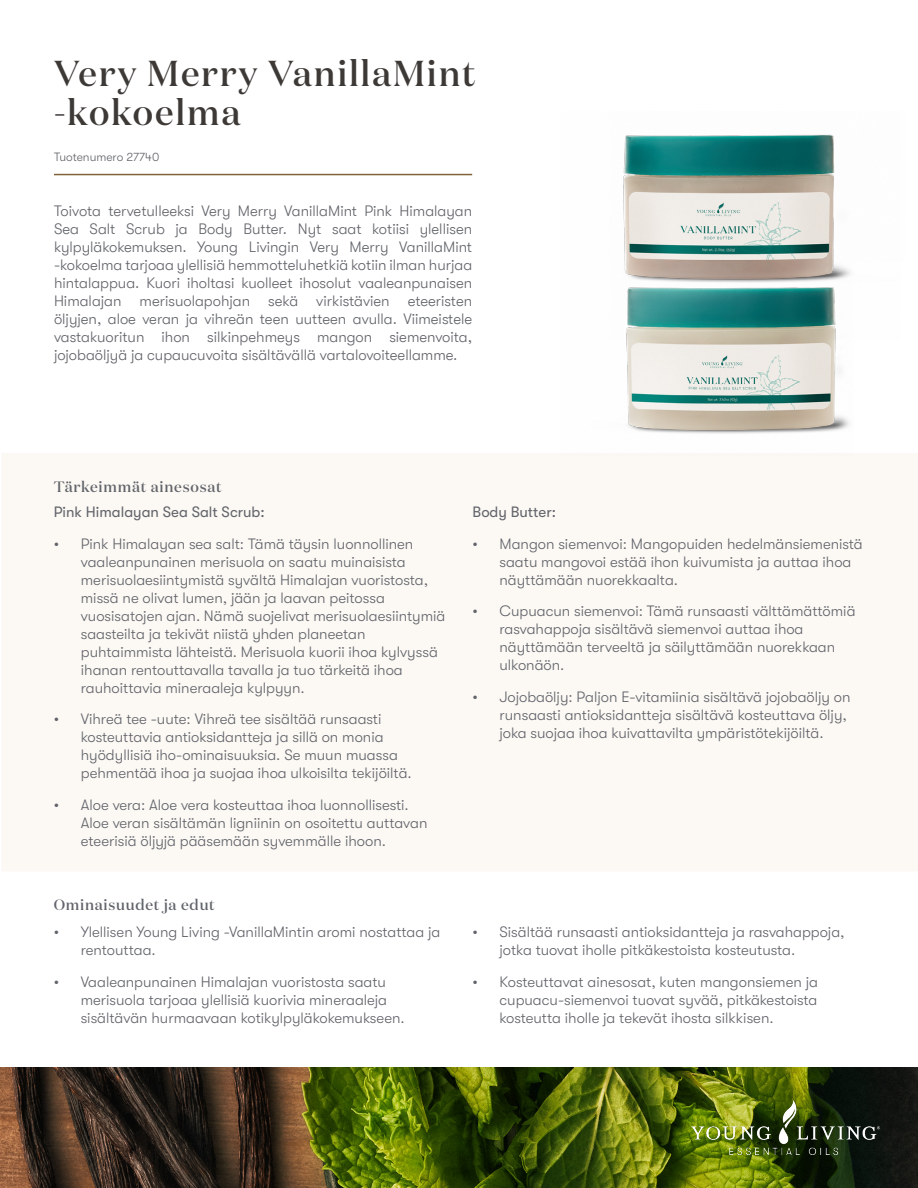
<style>
.page{position:relative;width:918px;height:1188px;background:#fff}
.page>*{position:absolute;margin:0;border:0;box-sizing:border-box;transform-origin:0 0}
.t1{font:500 36px/39px "Domaine Display";letter-spacing:.05em;color:#3d3936}
.t2{font:300 15px/18px "GT Walsheim Pro";color:#61646a}
.t3{font:300 15px/18px "GT Walsheim";color:#61646a;text-align:justify}
.t4{font:15px "GT Walsheim Pro";color:#61646a}
.t5{font:500 15px "Domaine Display";letter-spacing:.05em;color:#61646a}
.t6{font:300 12px "GT Walsheim Pro";color:#61646a}
</style>
<div class="page">
<div style="left:2px;top:454px;width:916px;height:417px;background:#fcf8f4"></div>
<img style="left:0;top:1067px;width:918px;height:121px">
<img style="left:691px;top:1100px;width:188px;height:55px">
<img style="left:560px;top:134px;width:344px;height:322px">
<hr style="left:54px;top:174px;width:418px;height:1px;background:#80623b">
<h1 class="t1" style="left:54px;top:54px;width:423px">Very Merry VanillaMint -kokoelma</h1>
<p class="t6" style="left:54px;top:150px;width:107px">Tuotenumero 27740</p>
<p class="t3" style="left:54px;top:202px;width:420px">Toivota tervetulleeksi Very Merry VanillaMint Pink Himalayan Sea Salt Scrub ja Body Butter. Nyt saat kotiisi ylellisen kylpyläkokemuksen. Young Livingin Very Merry VanillaMint -kokoelma tarjoaa ylellisiä hemmotteluhetkiä kotiin ilman hurjaa hintalappua. Kuori iholtasi kuolleet ihosolut vaaleanpunaisen Himalajan merisuolapohjan sekä virkistävien eteeristen öljyjen, aloe veran ja vihreän teen uutteen avulla. Viimeistele vastakuoritun ihon silkinpehmeys mangon siemenvoita, jojobaöljyä ja cupaucuvoita sisältävällä vartalovoiteellamme.</p>
<p class="t5" style="left:54px;top:477px;width:169px">Tärkeimmät ainesosat</p>
<p class="t4" style="left:54px;top:504px;width:212px">Pink Himalayan Sea Salt Scrub:</p>
<p class="t2" style="left:81px;top:535px;width:366px;text-indent:-27px">• Pink Himalayan sea salt: Tämä täysin luonnollinen vaaleanpunainen merisuola on saatu muinaisista merisuolaesiintymistä syvältä Himalajan vuoristosta, missä ne olivat lumen, jään ja laavan peitossa vuosisatojen ajan. Nämä suojelivat merisuolaesiintymiä saasteilta ja tekivät niistä yhden planeetan puhtaimmista lähteistä. Merisuola kuorii ihoa kylvyssä ihanan rentouttavalla tavalla ja tuo tärkeitä ihoa rauhoittavia mineraaleja kylpyyn.</p>
<p class="t2" style="left:81px;top:710px;width:332px;text-indent:-27px">• Vihreä tee -uute: Vihreä tee sisältää runsaasti kosteuttavia antioksidantteja ja sillä on monia hyödyllisiä iho-ominaisuuksia. Se muun muassa pehmentää ihoa ja suojaa ihoa ulkoisilta tekijöiltä.</p>
<p class="t2" style="left:81px;top:796px;width:348px;text-indent:-27px">• Aloe vera: Aloe vera kosteuttaa ihoa luonnollisesti.<br>Aloe veran sisältämän ligniinin on osoitettu auttavan eteerisiä öljyjä pääsemään syvemmälle ihoon.</p>
<p class="t5" style="left:54px;top:895px;width:163px">Ominaisuudet ja edut</p>
<p class="t2" style="left:81px;top:923px;width:361px;text-indent:-27px">• Ylellisen Young Living -VanillaMintin aromi nostattaa ja rentouttaa.</p>
<p class="t2" style="left:81px;top:973px;width:326px;text-indent:-27px">• Vaaleanpunainen Himalajan vuoristosta saatu merisuola tarjoaa ylellisiä kuorivia mineraaleja sisältävän hurmaavaan kotikylpyläkokemukseen.</p>
<p class="t4" style="left:472px;top:504px;width:85px">Body Butter:</p>
<p class="t2" style="left:499px;top:535px;width:365px;text-indent:-27px">• Mangon siemenvoi: Mangopuiden hedelmänsiemenistä saatu mangovoi estää ihon kuivumista ja auttaa ihoa näyttämään nuorekkaalta.</p>
<p class="t2" style="left:499px;top:602px;width:358px;text-indent:-27px">• Cupuacun siemenvoi: Tämä runsaasti välttämättömiä rasvahappoja sisältävä siemenvoi auttaa ihoa näyttämään terveeltä ja säilyttämään nuorekkaan ulkonäön.</p>
<p class="t2" style="left:499px;top:688px;width:353px;text-indent:-27px">• Jojobaöljy: Paljon E-vitamiinia sisältävä jojobaöljy on runsaasti antioksidantteja sisältävä kosteuttava öljy, joka suojaa ihoa kuivattavilta ympäristötekijöiltä.</p>
<p class="t2" style="left:499px;top:923px;width:347px;text-indent:-27px">• Sisältää runsaasti antioksidantteja ja rasvahappoja, jotka tuovat iholle pitkäkestoista kosteutusta.</p>
<p class="t2" style="left:499px;top:973px;width:320px;text-align:justify;text-indent:-27px">• Kosteuttavat ainesosat, kuten mangonsiemen ja cupuacu-siemenvoi tuovat syvää, pitkäkestoista kosteutta iholle ja tekevät ihosta silkkisen.</p>
</div>
